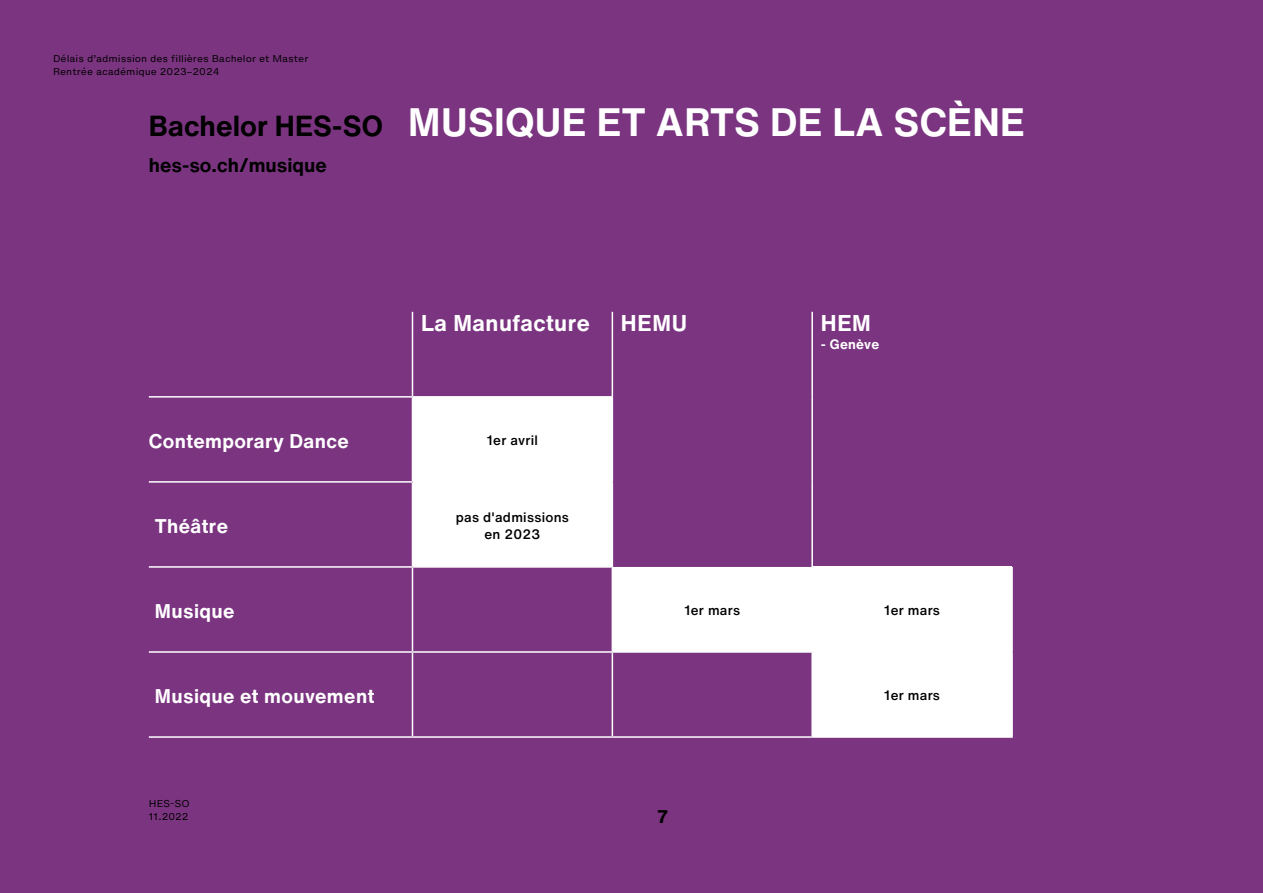
<style>
.page{position:relative;width:1263px;height:893px;background:#7b3480}
.page>*{position:absolute;margin:0;border:0;box-sizing:border-box;transform-origin:0 0}
.t1{font:700 39px "Helvetica Now Text";letter-spacing:.01em;color:#fff}
.t2{font:700 22.5px "Helvetica Now Text";letter-spacing:.02em;color:#fff}
.t3{font:700 19.5px "Helvetica Now Text";letter-spacing:.02em;color:#fff}
.t4{font:700 19.5px "Helvetica Now Text";color:#000}
.t5{font:700 18px "Helvetica Now Text";color:#000}
.t6{font:500 13.5px/16.5px "Helvetica Now Text";letter-spacing:.02em;color:#000;text-align:center}
.t7{font:700 13.5px "Helvetica Now Text";letter-spacing:.02em;color:#fff}
.t8{font:9px/12.8px "Helvetica Now Micro";color:#000}
.s1{font-size:28.5px;color:#000}
</style>
<div class="page">
<svg style="left:413px;top:397px;width:599px;height:339px"></svg>
<div style="left:812px;top:567px;width:200px;height:85px;background:#fff"></div>
<hr style="left:412px;top:312px;width:1px;height:84px;background:#fff">
<hr style="left:612px;top:312px;width:1px;height:84px;background:#fff">
<hr style="left:811px;top:312px;width:2px;height:85px;background:#fff">
<hr style="left:149px;top:396px;width:263px;height:2px;background:#fff">
<hr style="left:412px;top:396px;width:201px;height:2px;background:#fff">
<hr style="left:412px;top:398px;width:1px;height:83px;background:#fff">
<hr style="left:612px;top:398px;width:1px;height:83px;background:#fff">
<hr style="left:811px;top:397px;width:2px;height:85px;background:#fff">
<hr style="left:149px;top:481px;width:263px;height:2px;background:#fff">
<hr style="left:412px;top:481px;width:201px;height:2px;background:#fff">
<hr style="left:412px;top:483px;width:1px;height:83px;background:#fff">
<hr style="left:612px;top:483px;width:1px;height:83px;background:#fff">
<hr style="left:811px;top:482px;width:2px;height:85px;background:#fff">
<hr style="left:149px;top:566px;width:263px;height:2px;background:#fff">
<hr style="left:412px;top:566px;width:201px;height:2px;background:#fff">
<hr style="left:412px;top:568px;width:1px;height:83px;background:#fff">
<hr style="left:612px;top:568px;width:1px;height:83px;background:#fff">
<hr style="left:811px;top:567px;width:2px;height:84px;background:#fff">
<hr style="left:1011px;top:567px;width:2px;height:84px;background:#fff">
<hr style="left:149px;top:651px;width:263px;height:2px;background:#fff">
<hr style="left:412px;top:651px;width:200px;height:2px;background:#fff">
<hr style="left:412px;top:653px;width:1px;height:83px;background:#fff">
<hr style="left:612px;top:651px;width:200px;height:2px;background:#fff">
<hr style="left:612px;top:653px;width:1px;height:83px;background:#fff">
<hr style="left:812px;top:651px;width:201px;height:2px;background:#fff">
<hr style="left:811px;top:653px;width:2px;height:83px;background:#fff">
<hr style="left:1011px;top:653px;width:2px;height:83px;background:#fff">
<hr style="left:149px;top:736px;width:263px;height:2px;background:#fff">
<hr style="left:412px;top:736px;width:200px;height:2px;background:#fff">
<hr style="left:612px;top:736px;width:200px;height:2px;background:#fff">
<hr style="left:812px;top:736px;width:201px;height:2px;background:#fff">
<p class="t8" style="left:53px;top:52px;width:257px">Délais d’admission des fillières Bachelor et Master<br>Rentrée académique 2023–2024</p>
<h1 class="t1" style="left:149px;top:93px;width:877px"><span class="s1">Bachelor HES-SO</span> MUSIQUE ET ARTS DE LA SCÈNE</h1>
<h3 class="t4" style="left:149px;top:150px;width:179px">hes-so.ch/musique</h3>
<h2 class="t2" style="left:421px;top:307px;width:170px">La Manufacture</h2>
<h2 class="t2" style="left:621px;top:307px;width:68px">HEMU</h2>
<h2 class="t2" style="left:821px;top:307px;width:52px">HEM</h2>
<h3 class="t7" style="left:821px;top:334px;width:60px">- Genève</h3>
<h3 class="t3" style="left:149px;top:426px;width:202px">Contemporary Dance</h3>
<h3 class="t6" style="left:487px;top:432px;width:53px">1er avril</h3>
<h3 class="t3" style="left:155px;top:511px;width:75px">Théâtre</h3>
<h3 class="t6" style="left:456px;top:509px;width:115px">pas d'admissions en 2023</h3>
<h3 class="t3" style="left:155px;top:596px;width:81px">Musique</h3>
<h3 class="t6" style="left:684px;top:602px;width:57px">1er mars</h3>
<h3 class="t6" style="left:884px;top:602px;width:57px">1er mars</h3>
<h3 class="t3" style="left:155px;top:681px;width:221px">Musique et mouvement</h3>
<h3 class="t6" style="left:884px;top:687px;width:57px">1er mars</h3>
<p class="t8" style="left:149px;top:797px;width:43px">HES-SO<br>11.2022</p>
<h3 class="t5" style="left:657px;top:803px;width:13px">7</h3>
</div>
